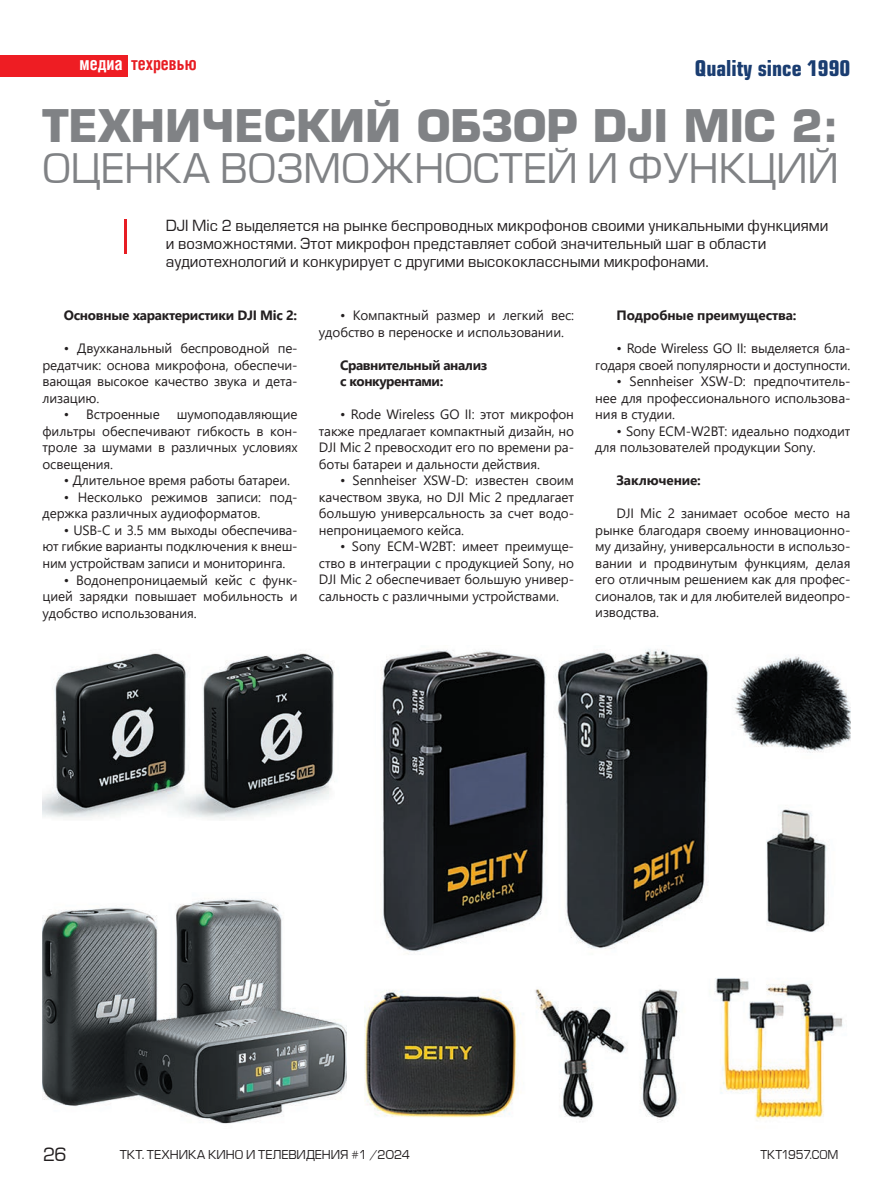
<style>
.page{position:relative;width:893px;height:1191px;background:#fff}
.page>*{position:absolute;margin:0;border:0;box-sizing:border-box;transform-origin:0 0}
.t1{font:700 43.8px "Europe";color:#808285}
.t2{font:39.75px "Europe Normal";color:#808285}
.t3{font:700 21px "Europe Cond";color:#1a3d71}
.t4{font:700 18px "Helios Cond C";color:#e71d23;scale:.95 1}
.t5{font:700 18px "Helios Cond C";color:#fff;scale:.95 1}
.t6{font:18px "Europe Normal";color:#231f20}
.t7{font:15px/18px "Europe Normal";color:#231f20}
.t8{font:13.5px/16.5px "Segoe UI";letter-spacing:-.01em;color:#231f20;text-align:justify}
.t9{font:700 13.5px "Segoe UI";letter-spacing:-.02em;color:#231f20}
.t10{font:12px "Europe Normal";letter-spacing:-.005em;color:#231f20}
.t11{font:12px "Europe Normal";letter-spacing:-.005em;color:#231f20;scale:.95 1}
</style>
<div class="page">
<div style="left:0;top:55px;width:128px;height:22px;background:#ee1d23"></div>
<hr style="left:124px;top:220px;width:3px;height:34px;background:#e71d23">
<img style="left:43px;top:653px;width:291px;height:166px">
<img style="left:43px;top:898px;width:304px;height:226px">
<img style="left:365px;top:649px;width:485px;height:472px">
<p class="t5" style="left:80px;top:53px;width:47px">медиа</p>
<p class="t4" style="left:131px;top:53px;width:71px">техревью</p>
<p class="t1" style="left:43px;top:100px;width:798px">ТЕХНИЧЕСКИЙ ОБЗОР DJI MIC 2:</p>
<p class="t2" style="left:43px;top:147px;width:798px">ОЦЕНКА ВОЗМОЖНОСТЕЙ И ФУНКЦИЙ</p>
<p class="t7" style="left:166px;top:218px;width:664px">DJI Mic 2 выделяется на рынке беспроводных микрофонов своими уникальными функциями и возможностями. Этот микрофон представляет собой значительный шаг в области аудиотехнологий и конкурирует с другими высококлассными микрофонами.</p>
<p class="t9" style="left:64px;top:303px;width:235px">Основные характеристики DJI Mic 2:</p>
<p class="t8" style="left:43px;top:339px;width:257px;text-indent:21px">• Двухканальный беспроводной пе&shy;редатчик: основа микрофона, обеспечи&shy;вающая высокое качество звука и дета&shy;лизацию.</p>
<p class="t8" style="left:64px;top:405px;width:97px">• Встроенные</p>
<h3 class="t3" style="left:695px;top:55px;width:157px">Quality since 1990</h3>
<p class="t9" style="left:617px;top:303px;width:181px">Подробные преимущества:</p>
<p class="t8" style="left:595px;top:339px;width:257px;text-align:right">• Rode Wireless GO II: выделяется бла&shy;годаря своей популярности и доступности.</p>
<p class="t8" style="left:595px;top:372px;width:257px;text-indent:21px">• Sennheiser XSW-D: предпочтитель&shy;нее для профессионального использова&shy;ния в студии.</p>
<p class="t8" style="left:595px;top:421px;width:257px;text-indent:21px">• Sony ECM-W2BT: идеально подходит для пользователей продукции Sony.</p>
<p class="t9" style="left:617px;top:468px;width:86px">Заключение:</p>
<p class="t8" style="left:595px;top:504px;width:257px;text-indent:21px">DJI Mic 2 занимает особое место на рынке благодаря своему инновационно&shy;му дизайну, универсальности в использо&shy;вании и продвинутым функциям, делая его отличным решением как для профес&shy;сионалов, так и для любителей видеопро&shy;изводства.</p>
<p class="t8" style="left:319px;top:306px;width:257px;text-indent:21px">• Компактный размер и легкий вес: удобство в переноске и использовании.</p>
<p class="t9" style="left:340px;top:352px;width:149px">Сравнительный анализ</p>
<p class="t9" style="left:340px;top:369px;width:105px">с конкурентами:</p>
<p class="t8" style="left:319px;top:405px;width:257px;text-indent:21px">• Rode Wireless GO II: этот микрофон также предлагает компактный дизайн, но DJI Mic 2 превосходит его по времени ра&shy;боты батареи и дальности действия.</p>
<p class="t8" style="left:319px;top:471px;width:257px;text-indent:21px">• Sennheiser XSW-D: известен своим качеством звука, но DJI Mic 2 предлагает большую универсальность за счет водо&shy;непроницаемого кейса.</p>
<p class="t8" style="left:319px;top:537px;width:257px;text-indent:21px">• Sony ECM-W2BT: имеет преимуще&shy;ство в интеграции с продукцией Sony, но DJI Mic 2 обеспечивает большую универ&shy;сальность с различными устройствами.</p>
<p class="t8" style="left:43px;top:405px;width:257px;text-indent:134px">шумоподавляющие фильтры обеспечивают гибкость в кон&shy;троле за шумами в различных условиях освещения.</p>
<p class="t8" style="left:64px;top:471px;width:228px">• Длительное время работы батареи.</p>
<p class="t8" style="left:43px;top:488px;width:257px;text-indent:21px">• Несколько режимов записи: под&shy;держка различных аудиоформатов.</p>
<p class="t8" style="left:43px;top:521px;width:257px;text-indent:21px">• USB-C и 3.5 мм выходы обеспечива&shy;ют гибкие варианты подключения к внеш&shy;ним устройствам записи и мониторинга.</p>
<p class="t8" style="left:43px;top:570px;width:257px;text-indent:21px">• Водонепроницаемый кейс с функ&shy;цией зарядки повышает мобильность и удобство использования.</p>
<h3 class="t6" style="left:43px;top:1144px;width:26px">26</h3>
<p class="t10" style="left:120px;top:1148px;width:292px">ТКТ. ТЕХНИКА КИНО И ТЕЛЕВИДЕНИЯ #1 /2024</p>
<p class="t11" style="left:760px;top:1148px;width:84px">TKT1957.COM</p>
</div>
